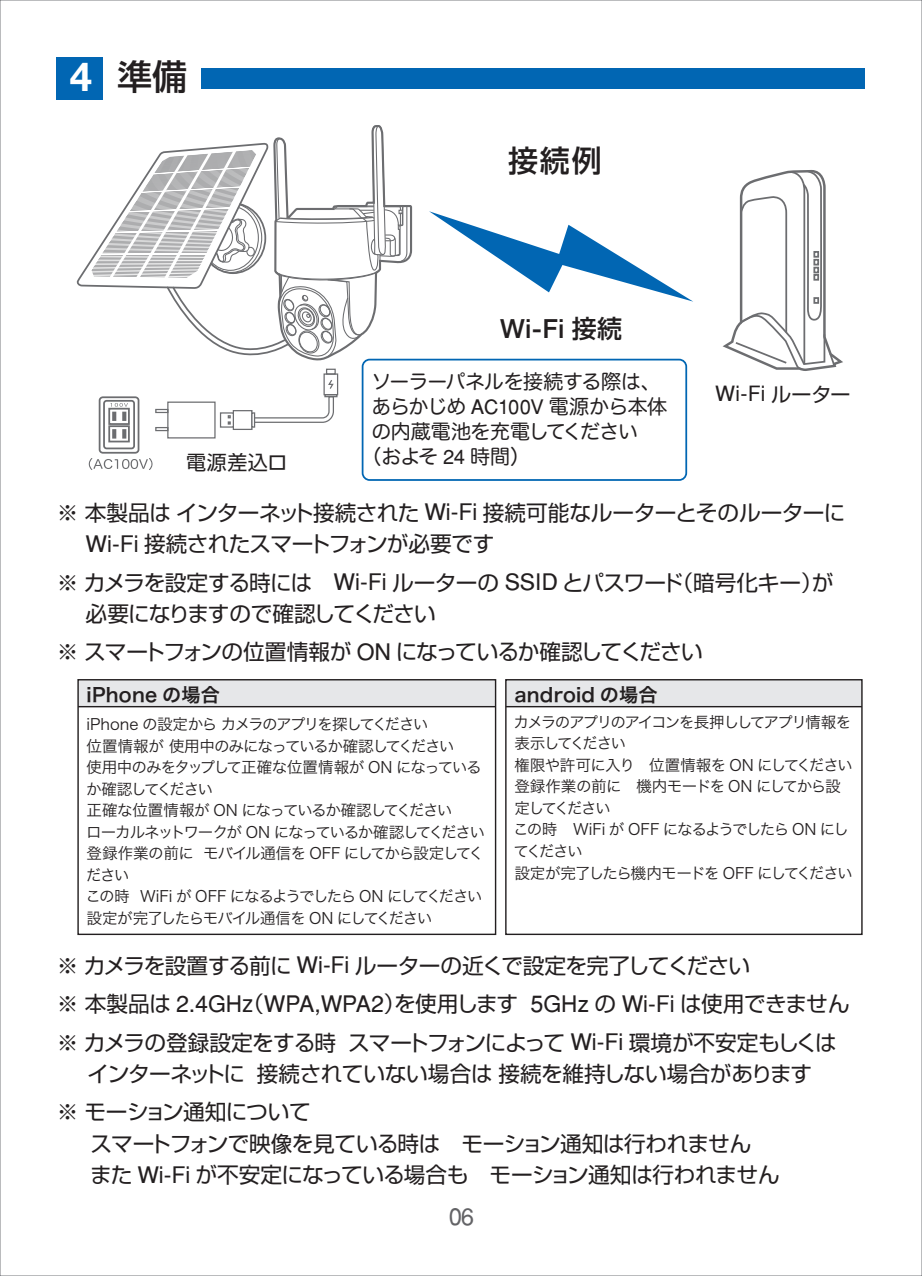
<style>
.page{position:relative;width:922px;height:1276px;background:#fff}
.page>*{position:absolute;margin:0;border:0;box-sizing:border-box;transform-origin:0 0}
.t1{font:500 35px "Shin Go Pro";color:#231f20}
.t2{font:500 30px "Shin Go Pro";color:#231f20}
.t3{font:500 26.25px "Helvetica 65";color:#231f20}
.t4{font:23.75px "Helvetica";color:#636366}
.t5{font:21.75px/31.2px "Shin Go Pro";letter-spacing:-.03em;color:#231f20}
.t6{font:21px "Helvetica";color:#231f20}
.t7{font:20px "Hira Maru Pro N W4";letter-spacing:-.035em;color:#231f20}
.t8{font:20px "Shin Go Pro";letter-spacing:.02em;color:#231f20}
.t9{font:19.25px "Hira Kaku Pro W6";letter-spacing:.015em;color:#231f20}
.t10{font:15.5px/21.5px "Hira Kaku Pro W3";letter-spacing:-.085em;color:#231f20}
.s1{font-family:"Helvetica 75";font-weight:700;font-size:40px;color:#fff}
.s2{font-family:"Shin Go Pro";font-size:25px}
.s3{font-family:"Helvetica"}
.s4{font-family:"Shin Go Pro";font-size:20px}
.s5{font-family:"Helvetica";font-size:22.75px}
.s6{font-family:"Helvetica";font-size:23px}
</style>
<div class="page">
<div style="left:505px;top:680px;width:356px;height:26px;background:#e6e7e9"></div>
<div style="left:505px;top:679px;width:357px;height:256px;border:1px solid #231f20"></div>
<hr style="left:505px;top:706px;width:356px;height:1px;background:#231f20">
<div style="left:78px;top:680px;width:417px;height:26px;background:#e6e7e9"></div>
<div style="left:77px;top:679px;width:419px;height:256px;border:1px solid #231f20"></div>
<hr style="left:78px;top:706px;width:417px;height:1px;background:#231f20">
<svg style="left:722px;top:170px;width:121px;height:201px"></svg>
<svg style="left:429px;top:211px;width:264px;height:91px"></svg>
<svg style="left:89px;top:396px;width:63px;height:74px"></svg>
<div style="left:323px;top:373px;width:15px;height:22px;border:1px solid #6c6d70"></div>
<div style="left:326px;top:369px;width:9px;height:6px;border:1px solid #6c6d70"></div>
<div style="left:167px;top:401px;width:48px;height:37px;border:1px solid #6c6d70"></div>
<div style="left:155px;top:409px;width:13px;height:4px;border:1px solid #6c6d70"></div>
<div style="left:155px;top:427px;width:13px;height:4px;border:1px solid #6c6d70"></div>
<div style="left:233px;top:410px;width:19px;height:20px;background:#fff;border:1px solid #6c6d70"></div>
<svg style="left:251px;top:412px;width:4px;height:16px"></svg>
<div style="left:220px;top:412px;width:14px;height:16px;background:#fff;border:1px solid #6c6d70"></div>
<svg style="left:228px;top:415px;width:3px;height:10px"></svg>
<svg style="left:253px;top:378px;width:84px;height:45px"></svg>
<svg style="left:76px;top:125px;width:337px;height:239px"></svg>
<div style="left:201px;top:68px;width:664px;height:21px;background:#0166b3"></div>
<div style="left:57px;top:57px;width:46px;height:43px;background:#0166b3"></div>
<div style="left:361px;top:359px;width:326px;height:122px;border:2px solid #0166b3;border-radius:7px"></div>
<h1 class="t1" style="left:70px;top:48px;width:119px"><span class="s1">4</span> 準備</h1>
<h2 class="t2" style="left:508px;top:136px;width:95px">接続例</h2>
<p class="t3" style="left:500px;top:313px;width:123px">Wi-Fi <span class="s2">接続</span></p>
<p class="t7" style="left:371px;top:364px;width:291px">ソーラーパネルを接続する際は、</p>
<p class="t7" style="left:371px;top:389px;width:297px">あらかじめ <span class="s3">AC100V</span> 電源から本体</p>
<p class="t7" style="left:371px;top:414px;width:268px">の内蔵電池を充電してください</p>
<p class="t7" style="left:361px;top:439px;width:170px">（およそ <span class="s3">24</span> 時間）</p>
<p class="t6" style="left:715px;top:381px;width:137px">Wi-Fi <span class="s4">ルーター</span></p>
<p class="t8" style="left:186px;top:446px;width:103px">電源差込ロ</p>
<p class="t5" style="left:86px;top:494px;width:761px;text-indent:-29px">※ 本製品はインターネット接続された <span class="s5">Wi-Fi</span> 接続可能なルーターとそのルーターに<br><span class="s5">Wi-Fi</span> 接続されたスマートフォンが必要です</p>
<p class="t5" style="left:86px;top:564px;width:749px;text-indent:-29px">※ カメラを設定する時には　<span class="s5">Wi-Fi</span> ルーターの <span class="s5">SSID</span> とパスワード（暗号化キー）が必要になりますので確認してください</p>
<p class="t5" style="left:57px;top:634px;width:647px">※ スマートフォンの位置情報が <span class="s5">ON</span> になっているか確認してください</p>
<p class="t9" style="left:87px;top:677px;width:135px">iPhone の場合</p>
<p class="t10" style="left:85px;top:712px;width:401px">iPhone の設定から カメラのアプリを探してください<br>位置情報が 使用中のみになっているか確認してください<br>使用中のみをタップして正確な位置情報が ON になっているか確認してください<br>正確な位置情報が ON になっているか確認してください<br>ローカルネットワークが ON になっているか確認してください登録作業の前に モバイル通信を OFF にしてから設定してください<br>この時 WiFi が OFF になるようでしたら ON にしてください設定が完了したらモバイル通信を ON にしてください</p>
<p class="t9" style="left:514px;top:677px;width:145px">android の場合</p>
<p class="t10" style="left:513px;top:710px;width:341px">カメラのアプリのアイコンを長押ししてアプリ情報を表示してください<br>権限や許可に入り　位置情報を ON にしてください登録作業の前に　機内モードを ON にしてから設定してください<br>この時　WiFi が OFF になるようでしたら ON にしてください<br>設定が完了したら機内モードを OFF にしてください</p>
<p class="t5" style="left:57px;top:943px;width:794px;line-height:38.5px">※ カメラを設置する前に <span class="s5">Wi-Fi</span> ルーターの近くで設定を完了してください<br>※ 本製品は <span class="s6">2</span><span class="s5">.</span><span class="s6">4</span><span class="s5">GH</span>ｚ（<span class="s5">WPA,WPA</span><span class="s6">2</span>）を使用します <span class="s6">5</span><span class="s5">GHz</span> の <span class="s5">Wi-Fi</span> は使用できません※ カメラの登録設定をする時 スマートフォンによって <span class="s5">Wi-Fi</span> 環境が不安定もしくは</p>
<p class="t5" style="left:57px;top:1051px;width:756px;line-height:38.5px;text-indent:31px">インターネットに 接続されていない場合は接続を維持しない場合があります※ モーション通知について</p>
<p class="t5" style="left:90px;top:1125px;width:691px">スマートフォンで映像を見ている時は　モーション通知は行われません<br>また <span class="s5">Wi-Fi</span> が不安定になっている場合も　モーション通知は行われません</p>
<p class="t4" style="left:449px;top:1202px;width:27px">06</p>
</div>
